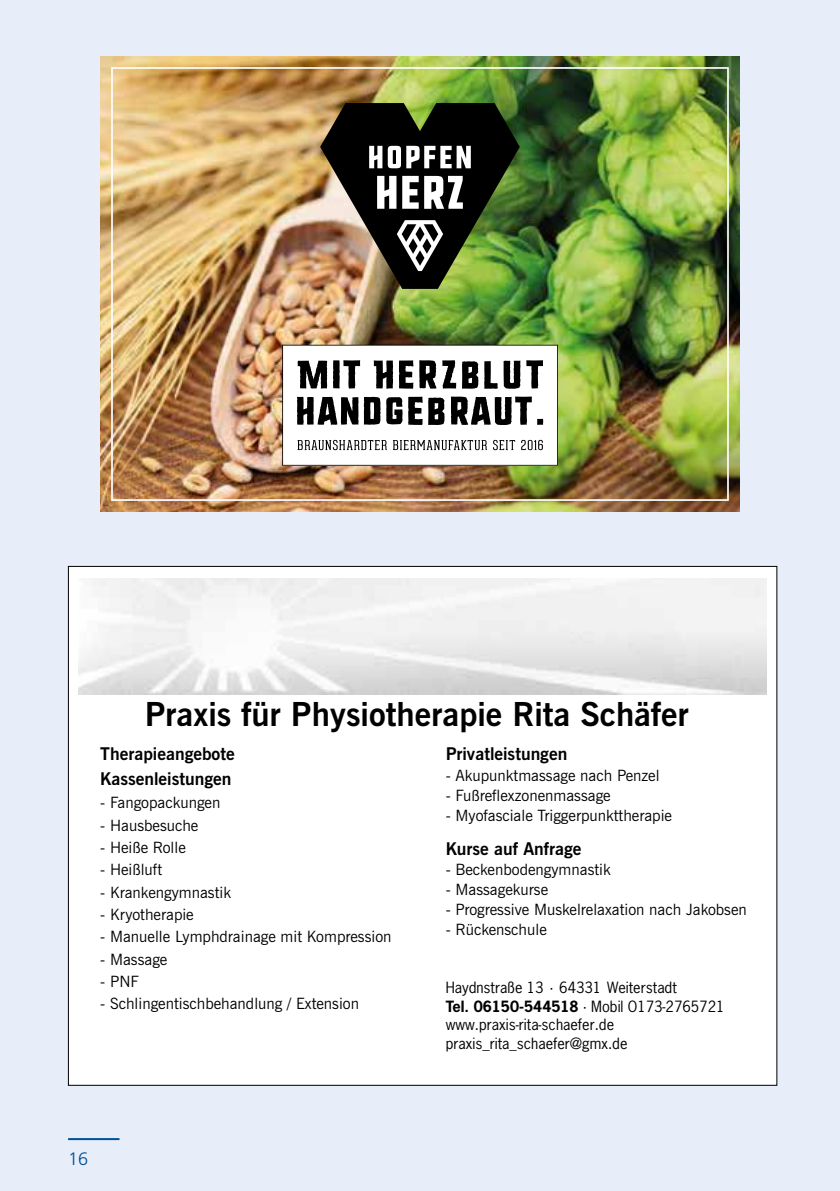
<style>
.page{position:relative;width:840px;height:1191px;background:#fff}
.page>*{position:absolute;margin:0;border:0;box-sizing:border-box;transform-origin:0 0}
.t1{font:700 33px "News Gothic BT";color:#000}
.t2{font:300 18px "Frutiger LT Std";color:#005095}
.t3{font:700 17.4px/25.2px "News Gothic BT";color:#000}
.t4{font:15.6px "News Gothic BT";color:#000}
.t5{font:14.6px/18.6px "News Gothic Std";color:#000}
.s1{font-weight:700}
</style>
<div class="page">
<div style="left:0;top:0;width:839px;height:1191px;background:#e7edf9"></div>
<div style="left:68px;top:566px;width:708px;height:519px;background:#fff"></div>
<svg style="left:78px;top:578px;width:688px;height:117px"></svg>
<hr style="left:68px;top:1138px;width:51px;height:2px;background:#005095">
<img style="left:101px;top:57px;width:637px;height:454px">
<img style="left:320px;top:103px;width:199px;height:186px">
<div style="left:111px;top:67px;width:617px;height:434px;border:2px solid #fff"></div>
<svg style="left:282px;top:345px;width:275px;height:121px;background:#bababa"></svg>
<h1 class="t1" style="left:145px;top:693px;width:545px">Praxis für Physiotherapie Rita Schäfer</h1>
<p class="t3" style="left:100px;top:743px;width:136px">Therapieangebote<br>Kassenleistungen</p>
<p class="t4" style="left:100px;top:792px;width:122px">- Fangopackungen</p>
<p class="t4" style="left:100px;top:815px;width:100px">- Hausbesuche</p>
<p class="t4" style="left:100px;top:837px;width:87px">- Heiße Rolle</p>
<p class="t4" style="left:100px;top:859px;width:64px">- Heißluft</p>
<p class="t4" style="left:100px;top:882px;width:132px">- Krankengymnastik</p>
<p class="t4" style="left:100px;top:904px;width:95px">- Kryotherapie</p>
<p class="t4" style="left:100px;top:926px;width:293px">- Manuelle Lymphdrainage mit Kompression</p>
<p class="t4" style="left:100px;top:949px;width:69px">- Massage</p>
<p class="t4" style="left:100px;top:971px;width:40px">- PNF</p>
<p class="t4" style="left:100px;top:993px;width:260px">- Schlingentischbehandlung / Extension</p>
<p class="t3" style="left:445px;top:743px;width:123px">Privatleistungen</p>
<p class="t4" style="left:445px;top:765px;width:215px">- Akupunktmassage nach Penzel</p>
<p class="t4" style="left:445px;top:785px;width:166px">- Fußreflexzonenmassage</p>
<p class="t4" style="left:445px;top:805px;width:228px">- Myofasciale Triggerpunkttherapie</p>
<p class="t3" style="left:445px;top:838px;width:137px">Kurse auf Anfrage</p>
<p class="t4" style="left:445px;top:859px;width:166px">- Beckenbodengymnastik</p>
<p class="t4" style="left:445px;top:879px;width:104px">- Massagekurse</p>
<p class="t4" style="left:445px;top:899px;width:302px">- Progressive Muskelrelaxation nach Jakobsen</p>
<p class="t4" style="left:445px;top:919px;width:103px">- Rückenschule</p>
<p class="t5" style="left:445px;top:978px;width:280px">Haydnstraße 13 · 64331 Weiterstadt<br><span class="s1">Tel. 06150-544518</span> · Mobil O173-2765721 www.praxis-rita-schaefer.de praxis_rita_schaefer@gmx.de</p>
<p class="t2" style="left:68px;top:1148px;width:22px">16</p>
</div>
